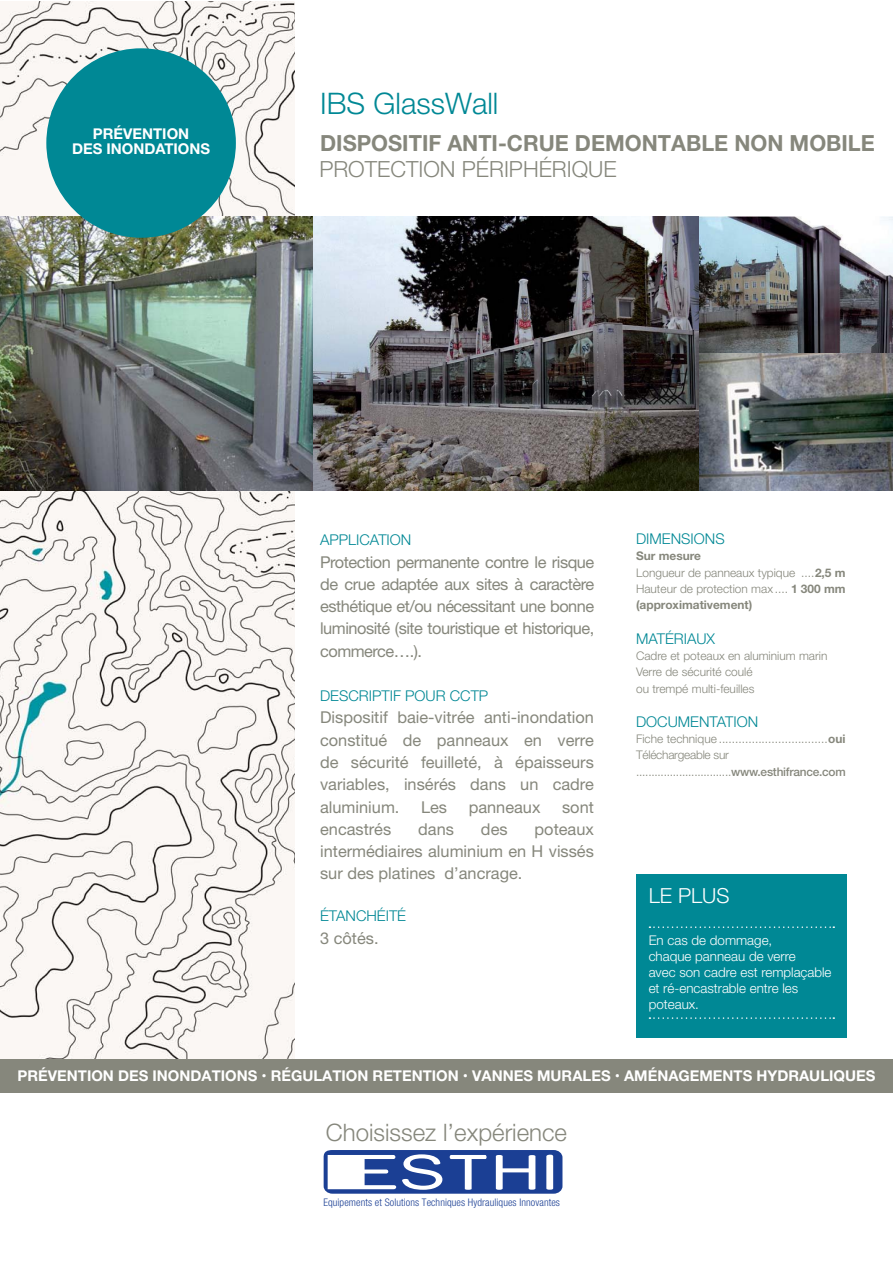
<style>
.page{position:relative;width:893px;height:1263px;background:#fff}
.page>*{position:absolute;margin:0;border:0;box-sizing:border-box;transform-origin:0 0}
.t1{font:300 29.7px "Helvetica Neue";color:#008895}
.t2{font:300 24px "Helvetica Neue";color:#86877c}
.t3{font:700 22.35px "Helvetica Neue";color:#86877c}
.t4{font:300 22.35px "Helvetica Neue";color:#86877c}
.t5{font:300 20.85px "Helvetica Neue";color:#fff}
.t6{font:16.35px/22.4px "Helvetica Neue";color:#86877c;text-align:justify}
.t7{font:700 14.85px/14.9px "Helvetica Neue";color:#fff;text-align:center}
.t8{font:300 14.85px "Helvetica Neue";color:#008895}
.t9{font:300 13.35px/16px "Helvetica Neue";color:#fff}
.t10{font:300 11.85px/16.4px "Helvetica Neue";color:#86877c}
.t11{font:300 11.85px/16.4px "Helvetica Neue";letter-spacing:-.02em;color:#86877c}
.t12{font:300 condensed 10.5px "Helvetica Neue LT Std";letter-spacing:.01em;color:#1b3f94}
.s1{font-weight:700}
.s2{font-weight:500}
</style>
<div class="page">
<img style="left:0;top:2px;width:295px;height:1057px">
<div style="left:0;top:1059px;width:892px;height:33px;background:#86877c"></div>
<img style="left:0;top:217px;width:313px;height:273px">
<img style="left:313px;top:217px;width:386px;height:273px">
<img style="left:699px;top:217px;width:193px;height:273px">
<div style="left:636px;top:875px;width:210px;height:163px;background:#008895"></div>
<svg style="left:649px;top:926px;width:185px;height:2px"></svg>
<svg style="left:649px;top:1017px;width:185px;height:2px"></svg>
<div style="left:46px;top:48px;width:190px;height:190px;background:#008895;border-radius:50%"></div>
<svg style="left:323px;top:1150px;width:239px;height:44px"></svg>
<p class="t7" style="left:72px;top:127px;width:140px">PRÉVENTION<br>DES INONDATIONS</p>
<h1 class="t1" style="left:320px;top:93px;width:180px">IBS GlassWall</h1>
<h3 class="t3" style="left:320px;top:135px;width:556px">DISPOSITIF ANTI-CRUE DEMONTABLE NON MOBILE</h3>
<h3 class="t4" style="left:319px;top:161px;width:299px">PROTECTION PÉRIPHÉRIQUE</h3>
<p class="t8" style="left:320px;top:535px;width:93px">APPLICATION</p>
<p class="t6" style="left:320px;top:552px;width:276px">Protection permanente contre le risque de crue adaptée aux sites à caractère esthétique et/ou nécessitant une bonne luminosité (site touristique et historique, commerce….).</p>
<p class="t8" style="left:320px;top:691px;width:170px">DESCRIPTIF POUR CCTP</p>
<p class="t6" style="left:320px;top:708px;width:275px">Dispositif baie-vitrée anti-inondation constitué de panneaux en verre de sécurité feuilleté, à épaisseurs variables, insérés dans un cadre aluminium.</p>
<p class="t6" style="left:421px;top:797px;width:28px">Les</p>
<p class="t6" style="left:468px;top:797px;width:73px">panneaux</p>
<p class="t6" style="left:562px;top:797px;width:33px">sont</p>
<p class="t6" style="left:320px;top:819px;width:73px">encastrés</p>
<p class="t6" style="left:418px;top:819px;width:37px">dans</p>
<p class="t6" style="left:481px;top:819px;width:28px">des</p>
<p class="t6" style="left:320px;top:819px;width:275px;text-indent:214px">poteaux intermédiaires aluminium en H vissés sur des platines d’ancrage.</p>
<p class="t8" style="left:320px;top:911px;width:87px">ÉTANCHÉITÉ</p>
<p class="t6" style="left:320px;top:928px;width:60px">3 côtés.</p>
<p class="t8" style="left:636px;top:534px;width:90px">DIMENSIONS</p>
<p class="t10" style="left:636px;top:549px;width:211px"><span class="s1">Sur mesure<br></span>Longueur de panneaux typique ....<span class="s1">2,5 m<br></span>Hauteur de protection max .... <span class="s1">1 300 mm (approximativement)</span></p>
<p class="t8" style="left:636px;top:633px;width:81px">MATÉRIAUX</p>
<p class="t10" style="left:636px;top:649px;width:193px">Cadre et poteaux en aluminium marin<br>Verre de sécurité coulé<br>ou trempé multi-feuilles</p>
<p class="t8" style="left:636px;top:716px;width:124px">DOCUMENTATION</p>
<p class="t11" style="left:636px;top:732px;width:211px">Fiche technique .................................<span class="s1">oui<br></span>Téléchargeable sur ...............................<span class="s2">www.esthifrance.com</span></p>
<p class="t5" style="left:648px;top:889px;width:82px">LE PLUS</p>
<p class="t9" style="left:648px;top:933px;width:184px">En cas de dommage,<br>chaque panneau de verre<br>avec son cadre est remplaçable et ré-encastrable entre les poteaux.</p>
<p class="t7" style="left:18px;top:1070px;width:859px">PRÉVENTION DES INONDATIONS • RÉGULATION RETENTION • VANNES MURALES • AMÉNAGEMENTS HYDRAULIQUES</p>
<h2 class="t2" style="left:326px;top:1124px;width:243px">Choisissez l’expérience</h2>
<p class="t12" style="left:323px;top:1196px;width:238px">Equipements et Solutions Techniques Hydrauliques Innovantes</p>
</div>
